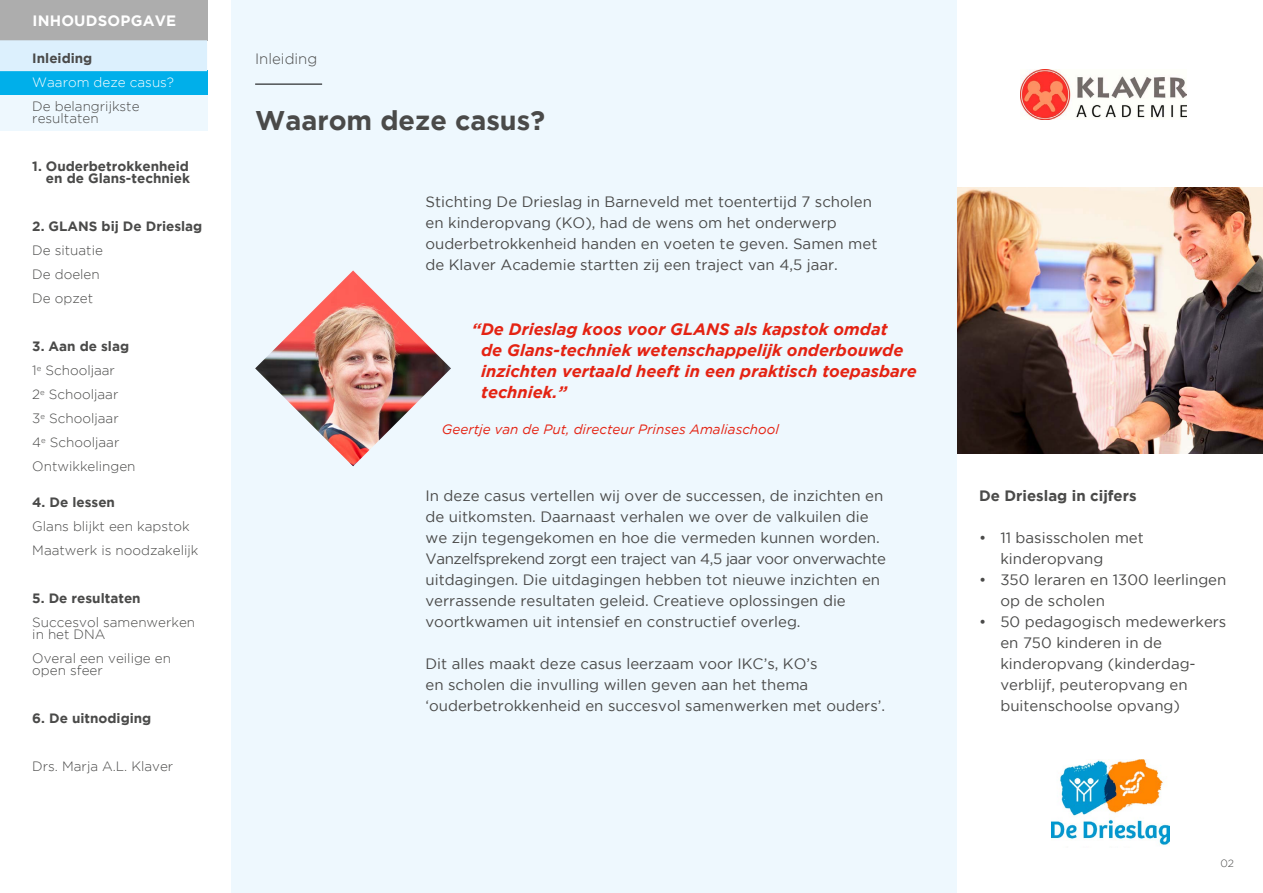
<style>
.page{position:relative;width:1263px;height:893px;background:#fff}
.page>*{position:absolute;margin:0;border:0;box-sizing:border-box;transform-origin:0 0}
.t1{font:700 27px "Gotham";color:#4a4a49}
.t2{font:italic 700 16.5px/21px "Gotham";color:#e42313}
.t3{font:15px/21px "Gotham";color:#4a4a49}
.t4{font:700 15px "Gotham";color:#4a4a49}
.t5{font:700 15px "Gotham";letter-spacing:.015em;color:#fff}
.t6{font:300 15px "Gotham";color:#4a4a49}
.t7{font:300 13.5px/24px "Gotham";color:#4a4a49}
.t8{font:700 13.5px/12px "Gotham";color:#4a4a49;text-align:right}
.t9{font:italic 13.5px "Gotham";color:#e42313}
.t10{font:300 13.5px "Gotham";color:#fff}
.t11{font:300 10.5px "Gotham";color:#4a4a49}
.s1{font-weight:700}
</style>
<div class="page">
<div style="left:232px;top:0;width:1031px;height:893px;background:#eef8fe"></div>
<div style="left:958px;top:0;width:305px;height:893px;background:#fff"></div>
<img style="left:958px;top:187px;width:305px;height:266px">
<div style="left:0;top:0;width:207px;height:40px;background:#adadad"></div>
<div style="left:0;top:95px;width:207px;height:36px;background:#eef8fe"></div>
<div style="left:0;top:71px;width:207px;height:24px;background:#00afea"></div>
<hr style="left:255px;top:84px;width:67px;height:1px;background:#000">
<img style="left:255px;top:270px;width:196px;height:196px">
<div style="left:0;top:40px;width:207px;height:31px;background:#dcf0fd"></div>
<img style="left:1051px;top:760px;width:118px;height:85px">
<img style="left:1021px;top:70px;width:165px;height:50px">
<p class="t5" style="left:32px;top:12px;width:145px">INHOUDSOPGAVE</p>
<p class="t8" style="left:32px;top:52px;width:62px">Inleiding</p>
<p class="t10" style="left:32px;top:75px;width:143px">Waarom deze casus?</p>
<p class="t7" style="left:32px;top:100px;width:109px;line-height:12px">De belangrijkste resultaten</p>
<p class="t8" style="left:32px;top:160px;width:159px">1. Ouderbetrokkenheid en de Glans-techniek</p>
<p class="t8" style="left:32px;top:220px;width:171px">2. GLANS bij De Drieslag</p>
<p class="t7" style="left:32px;top:238px;width:72px">De situatie<br>De doelen<br>De opzet</p>
<p class="t7" style="left:32px;top:334px;width:105px"><span class="s1">3. Aan de slag<br></span>1<sup>e</sup> Schooljaar<br>2<sup>e</sup> Schooljaar<br>3<sup>e</sup> Schooljaar<br>4<sup>e</sup> Schooljaar<br>Ontwikkelingen</p>
<p class="t8" style="left:32px;top:496px;width:84px">4. De lessen</p>
<p class="t7" style="left:32px;top:514px;width:168px">Glans blijkt een kapstok<br>Maatwerk is noodzakelijk</p>
<p class="t8" style="left:32px;top:592px;width:110px">5. De resultaten</p>
<p class="t7" style="left:32px;top:616px;width:164px;line-height:12px">Succesvol samenwerken in het DNA</p>
<p class="t7" style="left:32px;top:652px;width:140px;line-height:12px">Overal een veilige en open sfeer</p>
<p class="t8" style="left:32px;top:712px;width:121px">6. De uitnodiging</p>
<p class="t7" style="left:32px;top:754px;width:143px">Drs. Marja A.L. Klaver</p>
<p class="t6" style="left:255px;top:51px;width:64px">Inleiding</p>
<h1 class="t1" style="left:255px;top:105px;width:291px">Waarom deze casus?</h1>
<p class="t3" style="left:425px;top:191px;width:453px">Stichting De Drieslag in Barneveld met toentertijd 7 scholen en kinderopvang (KO), had de wens om het onderwerp ouderbetrokkenheid handen en voeten te geven. Samen met de Klaver Academie startten zij een traject van 4,5 jaar.</p>
<p class="t2" style="left:481px;top:319px;width:437px;text-indent:-9px">“De Drieslag koos voor GLANS als kapstok omdat<br>de Glans-techniek wetenschappelijk onderbouwde inzichten vertaald heeft in een praktisch toepasbare techniek.”</p>
<p class="t9" style="left:442px;top:422px;width:339px">Geertje van de Put, directeur Prinses Amaliaschool</p>
<p class="t3" style="left:425px;top:485px;width:462px">In deze casus vertellen wij over de successen, de inzichten en de uitkomsten. Daarnaast verhalen we over de valkuilen die we zijn tegengekomen en hoe die vermeden kunnen worden.<br>Vanzelfsprekend zorgt een traject van 4,5 jaar voor onverwachte uitdagingen. Die uitdagingen hebben tot nieuwe inzichten en verrassende resultaten geleid. Creatieve oplossingen die voortkwamen uit intensief en constructief overleg.</p>
<p class="t3" style="left:425px;top:653px;width:461px">Dit alles maakt deze casus leerzaam voor IKC’s, KO’s<br>en scholen die invulling willen geven aan het thema ‘ouderbetrokkenheid en succesvol samenwerken met ouders’.</p>
<p class="t4" style="left:979px;top:487px;width:159px">De Drieslag in cijfers</p>
<p class="t3" style="left:1000px;top:527px;width:145px;text-indent:-21px">• 11 basisscholen met kinderopvang</p>
<p class="t3" style="left:1000px;top:569px;width:228px;text-indent:-21px">• 350 leraren en 1300 leerlingen op de scholen</p>
<p class="t3" style="left:1000px;top:611px;width:228px;text-indent:-21px">• 50 pedagogisch medewerkers en 750 kinderen in de kinderopvang (kinderdag&shy;verblijf, peuteropvang en buitenschoolse opvang)</p>
<p class="t11" style="left:1220px;top:857px;width:15px">02</p>
</div>
